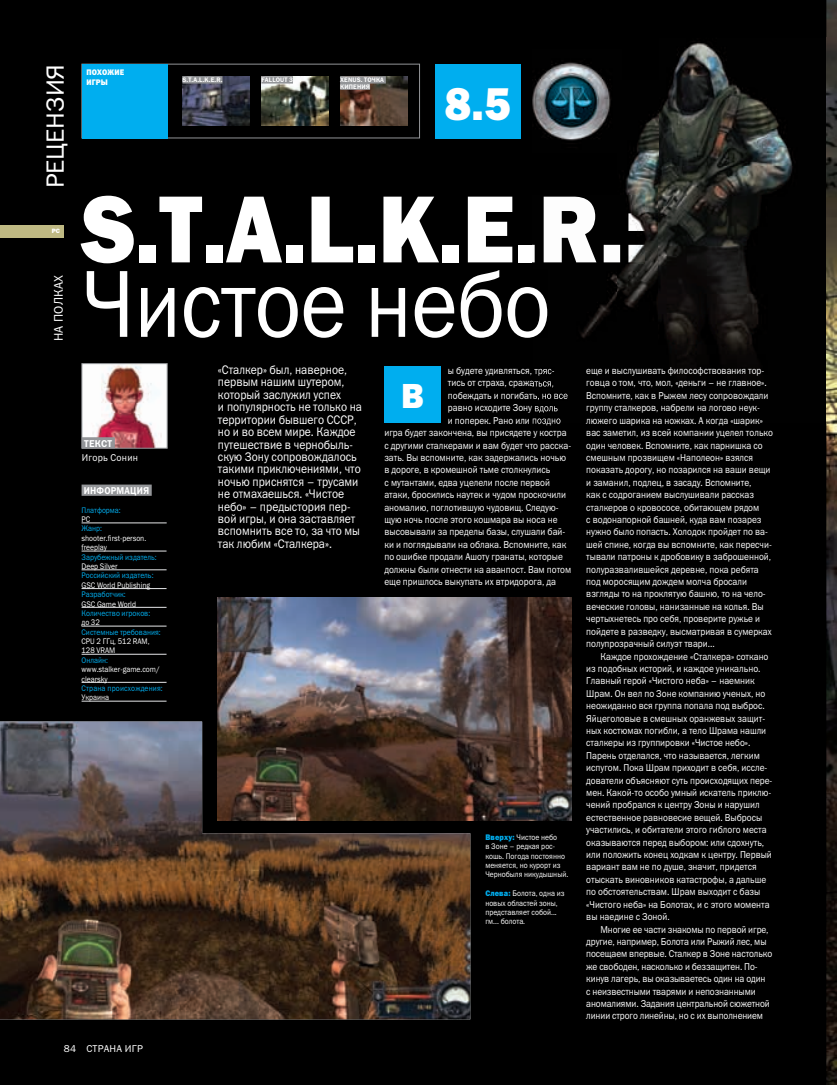
<style>
.page{position:relative;width:837px;height:1085px;background:#fff}
.page>*{position:absolute;margin:0;border:0;box-sizing:border-box;transform-origin:0 0}
.t1{font:95.75px "Franklin Gothic Heavy C";color:#fff;scale:.9 1}
.t2{font:95.75px "Franklin Gothic Book C";letter-spacing:-.01em;color:#fff;scale:.9 1}
.t3{font:46.25px "Franklin Gothic Heavy C";color:#fff;scale:.95 1}
.t4{font:35px "Franklin Gothic Heavy C";color:#fff;scale:.95 1}
.t5{font:25px "Franklin Gothic Book C";color:#fff}
.t6{font:12.5px/12.4px "Franklin Gothic Book C";color:#fff;scale:.9 1}
.t7{font:12.5px "Franklin Gothic Book C";letter-spacing:.02em;color:#fff}
.t8{font:10px/12.4px "Franklin Gothic Book C";color:#fff;scale:.9 1}
.t9{font:10px "Franklin Gothic Book C";letter-spacing:.02em;color:#fff}
.t10{font:10px "Franklin Gothic Demi C";letter-spacing:.02em;color:#fff;scale:.9 1}
.t11{font:10px "Franklin Gothic Book C";letter-spacing:.02em;color:#fff;scale:.95 1}
.t12{font:10px "Franklin Gothic Demi C";letter-spacing:.02em;color:#fff;scale:.95 1}
.t13{font:8.12px/9.4px "Franklin Gothic Book C";color:#fff;scale:.9 1}
.t14{font:8.12px "Franklin Gothic Book C";color:#00aeef;scale:.9 1}
.t15{font:8.12px "Franklin Gothic Book C";letter-spacing:.02em;color:#00aeef;scale:.9 1}
.t16{font:8.12px/9.4px "Franklin Gothic Heavy C";letter-spacing:.02em;color:#fff;scale:.9 1}
.t17{font:6.62px/6.2px "Franklin Gothic Demi C";letter-spacing:.02em;color:#fff;scale:.95 1}
.t18{font:6.25px "Franklin Gothic Heavy C";color:#fff}
.s1{font-family:"Franklin Gothic Heavy C";color:#00aeef}
</style>
<div class="page">
<div style="left:0;top:0;width:836px;height:1084px;background:#000"></div>
<img style="left:826px;top:0;width:10px;height:1084px">
<div style="left:81px;top:484px;width:71px;height:11px;background:#939598"></div>
<hr style="left:81px;top:522px;width:86px;height:1px;background:#e6e7e9">
<hr style="left:81px;top:550px;width:85px;height:1px;background:#e6e7e9">
<hr style="left:81px;top:569px;width:85px;height:1px;background:#e6e7e9">
<hr style="left:81px;top:588px;width:85px;height:1px;background:#e6e7e9">
<hr style="left:81px;top:607px;width:85px;height:1px;background:#e6e7e9">
<hr style="left:81px;top:625px;width:85px;height:1px;background:#e6e7e9">
<hr style="left:81px;top:654px;width:85px;height:1px;background:#e6e7e9">
<svg style="left:81px;top:682px;width:27px;height:1px"></svg>
<hr style="left:108px;top:682px;width:58px;height:1px;background:#e6e7e9">
<hr style="left:81px;top:700px;width:85px;height:1px;background:#e6e7e9">
<div style="left:81px;top:64px;width:338px;height:74px;border:1px solid #939598"></div>
<img style="left:182px;top:76px;width:68px;height:50px">
<div style="left:182px;top:76px;width:40px;height:8px;background:#939598"></div>
<img style="left:261px;top:76px;width:67px;height:50px">
<div style="left:261px;top:76px;width:32px;height:8px;background:#939598"></div>
<img style="left:340px;top:76px;width:67px;height:50px">
<div style="left:340px;top:76px;width:46px;height:8px;background:#939598"></div>
<div style="left:340px;top:82px;width:30px;height:8px;background:#939598"></div>
<img style="left:81px;top:363px;width:87px;height:86px">
<div style="left:82px;top:437px;width:33px;height:11px;background:#939598"></div>
<div style="left:384px;top:366px;width:56px;height:56px;background:#00aeef"></div>
<div style="left:434px;top:64px;width:86px;height:74px;background:#00aeef"></div>
<div style="left:81px;top:64px;width:86px;height:74px;background:#00aeef"></div>
<img style="left:218px;top:597px;width:353px;height:223px">
<img style="left:0;top:721px;width:470px;height:298px">
<img style="left:658px;top:38px;width:178px;height:385px">
<img style="left:616px;top:113px;width:42px;height:195px">
<img style="left:547px;top:274px;width:69px;height:149px">
<img style="left:534px;top:367px;width:20px;height:9px">
<img style="left:532px;top:381px;width:21px;height:7px">
<img style="left:532px;top:392px;width:35px;height:8px">
<img style="left:532px;top:404px;width:25px;height:9px">
<img style="left:532px;top:417px;width:28px;height:6px">
<img style="left:532px;top:196px;width:112px;height:67px">
<img style="left:532px;top:287px;width:15px;height:51px">
<img style="left:532px;top:62px;width:89px;height:90px">
<div style="left:0;top:225px;width:64px;height:12px;background:#bfb983"></div>
<h3 class="t5" style="left:41px;top:188px;width:126px;rotate:-90deg">РЕЦЕНЗИЯ</h3>
<p class="t18" style="left:52px;top:228px;width:10px">PC</p>
<p class="t7" style="left:51px;top:341px;width:68px;rotate:-90deg">НА ПОЛКАХ</p>
<p class="t16" style="left:86px;top:68px;width:43px">ПОХОЖИЕ<br>ИГРЫ</p>
<p class="t17" style="left:182px;top:77px;width:44px">S.T.A.L.K.E.R.</p>
<p class="t17" style="left:261px;top:77px;width:35px">FALLOUT 3</p>
<p class="t17" style="left:340px;top:77px;width:48px">XENUS. ТОЧКА<br>КИПЕНИЯ</p>
<h2 class="t3" style="left:444px;top:78px;width:72px">8.5</h2>
<h1 class="t1" style="left:81px;top:175px;width:632px">S.T.A.L.K.E.R.:</h1>
<h1 class="t2" style="left:81px;top:251px;width:522px">Чистое небо</h1>
<p class="t12" style="left:84px;top:437px;width:31px">ТЕКСТ</p>
<p class="t11" style="left:82px;top:452px;width:61px">Игорь Сонин</p>
<p class="t10" style="left:84px;top:485px;width:74px">ИНФОРМАЦИЯ</p>
<p class="t14" style="left:81px;top:505px;width:45px">Платформа:</p>
<p class="t13" style="left:81px;top:514px;width:11px">PC</p>
<p class="t14" style="left:81px;top:524px;width:24px">Жанр:</p>
<p class="t13" style="left:81px;top:533px;width:73px">shooter.first-person. freeplay</p>
<p class="t14" style="left:81px;top:552px;width:85px">Зарубежный издатель:</p>
<p class="t13" style="left:81px;top:561px;width:42px">Deep Silver</p>
<p class="t14" style="left:81px;top:571px;width:81px">Российский издатель:</p>
<p class="t13" style="left:81px;top:580px;width:78px">GSC World Publishing</p>
<p class="t14" style="left:81px;top:589px;width:51px">Разработчик:</p>
<p class="t13" style="left:81px;top:599px;width:62px">GSC Game World</p>
<p class="t14" style="left:81px;top:608px;width:78px">Количество игроков:</p>
<p class="t13" style="left:81px;top:617px;width:22px">до 32</p>
<p class="t14" style="left:81px;top:627px;width:89px">Системные требования:</p>
<p class="t13" style="left:81px;top:636px;width:77px">CPU 2 ГГц, 512 RAM,<br>128 VRAM</p>
<p class="t14" style="left:81px;top:655px;width:31px">Онлайн:</p>
<p class="t13" style="left:81px;top:664px;width:88px">www.stalker-game.com/ clearsky</p>
<p class="t15" style="left:81px;top:683px;width:92px">Страна происхождения:</p>
<p class="t13" style="left:81px;top:692px;width:32px">Украина</p>
<p class="t6" style="left:218px;top:363px;width:161px">«Сталкер» был, наверное, первым нашим шутером, который заслужил успех<br>и популярность не только на территории бывшего СССР, но и во всем мире. Каждое путешествие в чернобыль&shy;скую Зону сопровождалось такими приключениями, что ночью приснятся – трусами не отмахаешься. «Чистое небо» – предыстория пер&shy;вой игры, и она заставляет вспомнить все то, за что мы так любим «Сталкера».</p>
<p class="t8" style="left:447px;top:364px;width:120px">ы будете удивляться, тряс-</p>
<p class="t8" style="left:447px;top:376px;width:119px">тись от страха, сражаться,</p>
<p class="t8" style="left:447px;top:389px;width:135px">побеждать и погибать, но все</p>
<p class="t8" style="left:447px;top:401px;width:124px">равно исходите Зону вдоль</p>
<p class="t8" style="left:447px;top:414px;width:127px">и поперек. Рано или поздно</p>
<p class="t8" style="left:384px;top:426px;width:204px">игра будет закончена, вы присядете у костра</p>
<p class="t8" style="left:384px;top:439px;width:209px">с другими сталкерами и вам будет что расска-</p>
<p class="t8" style="left:384px;top:451px;width:203px">зать. Вы вспомните, как задержались ночью</p>
<p class="t8" style="left:384px;top:463px;width:186px">в дороге, в кромешной тьме столкнулись</p>
<p class="t8" style="left:384px;top:476px;width:185px">с мутантами, едва уцелели после первой</p>
<p class="t8" style="left:384px;top:488px;width:203px">атаки, бросились наутек и чудом проскочили</p>
<p class="t8" style="left:384px;top:501px;width:195px">аномалию, поглотившую чудовищ. Следую-</p>
<p class="t8" style="left:384px;top:513px;width:194px">щую ночь после этого кошмара вы носа не</p>
<p class="t8" style="left:384px;top:525px;width:202px">высовывали за пределы базы, слушали бай-</p>
<p class="t8" style="left:384px;top:538px;width:204px">ки и поглядывали на облака. Вспомните, как</p>
<p class="t8" style="left:384px;top:550px;width:200px">по ошибке продали Ашоту гранаты, которые</p>
<p class="t8" style="left:384px;top:563px;width:209px">должны были отнести на аванпост. Вам потом</p>
<p class="t8" style="left:384px;top:575px;width:192px">еще пришлось выкупать их втридорога, да</p>
<h3 class="t4" style="left:401px;top:376px;width:26px">В</h3>
<p class="t13" style="left:485px;top:832px;width:94px"><span class="s1">Вверху:</span> Чистое небо<br>в Зоне – редкая рос&shy;кошь. Погода постоянно меняется, но курорт из<br>Чернобыля никудышный.</p>
<p class="t13" style="left:485px;top:888px;width:89px"><span class="s1">Слева:</span> Болота, одна из новых областей зоны, представляет собой... гм... болота.</p>
<p class="t8" style="left:586px;top:364px;width:209px">еще и выслушивать философствования тор&shy;говца о том, что, мол, «деньги – не главное».<br>Вспомните, как в Рыжем лесу сопровождали группу сталкеров, набрели на логово неук&shy;люжего шарика на ножках. А когда «шарик» вас заметил, из всей компании уцелел только один человек. Вспомните, как парнишка со смешным прозвищем «Наполеон» взялся показать дорогу, но позарился на ваши вещи и заманил, подлец, в засаду. Вспомните,<br>как с содроганием выслушивали рассказ сталкеров о кровососе, обитающем рядом<br>с водонапорной башней, куда вам позарез нужно было попасть. Холодок пройдет по ва&shy;шей спине, когда вы вспомните, как пересчи&shy;тывали патроны к дробовику в заброшенной, полуразвалившейся деревне, пока ребята под моросящим дождем молча бросали взгляды то на проклятую башню, то на чело&shy;веческие головы, нанизанные на колья. Вы чертыхнетесь про себя, проверите ружье и пойдете в разведку, высматривая в сумерках полупрозрачный силуэт твари...</p>
<p class="t8" style="left:586px;top:649px;width:208px;text-indent:14px">Каждое прохождение «Сталкера» соткано из подобных историй, и каждое уникально.<br>Главный герой «Чистого неба» – наемник Шрам. Он вел по Зоне компанию ученых, но неожиданно вся группа попала под выброс.<br>Яйцеголовые в смешных оранжевых защит&shy;ных костюмах погибли, а тело Шрама нашли сталкеры из группировки «Чистое небо».<br>Парень отделался, что называется, легким испугом. Пока Шрам приходит в себя, иссле&shy;дователи объясняют суть происходящих пере&shy;мен. Какой-то особо умный искатель приклю&shy;чений пробрался к центру Зоны и нарушил естественное равновесие вещей. Выбросы участились, и обитатели этого гиблого места оказываются перед выбором: или сдохнуть, или положить конец ходкам к центру. Первый вариант вам не по душе, значит, придется отыскать виновников катастрофы, а дальше по обстоятельствам. Шрам выходит с базы «Чистого неба» на Болотах, и с этого момента вы наедине с Зоной.</p>
<p class="t8" style="left:586px;top:922px;width:208px;text-indent:14px">Многие ее части знакомы по первой игре, другие, например, Болота или Рыжий лес, мы посещаем впервые. Сталкер в Зоне настолько же свободен, насколько и беззащитен. По&shy;кинув лагерь, вы оказываетесь один на один с неизвестными тварями и непознанными аномалиями. Задания центральной сюжетной линии строго линейны, но с их выполнением</p>
<p class="t9" style="left:64px;top:1043px;width:81px">84 СТРАНА ИГР</p>
</div>
